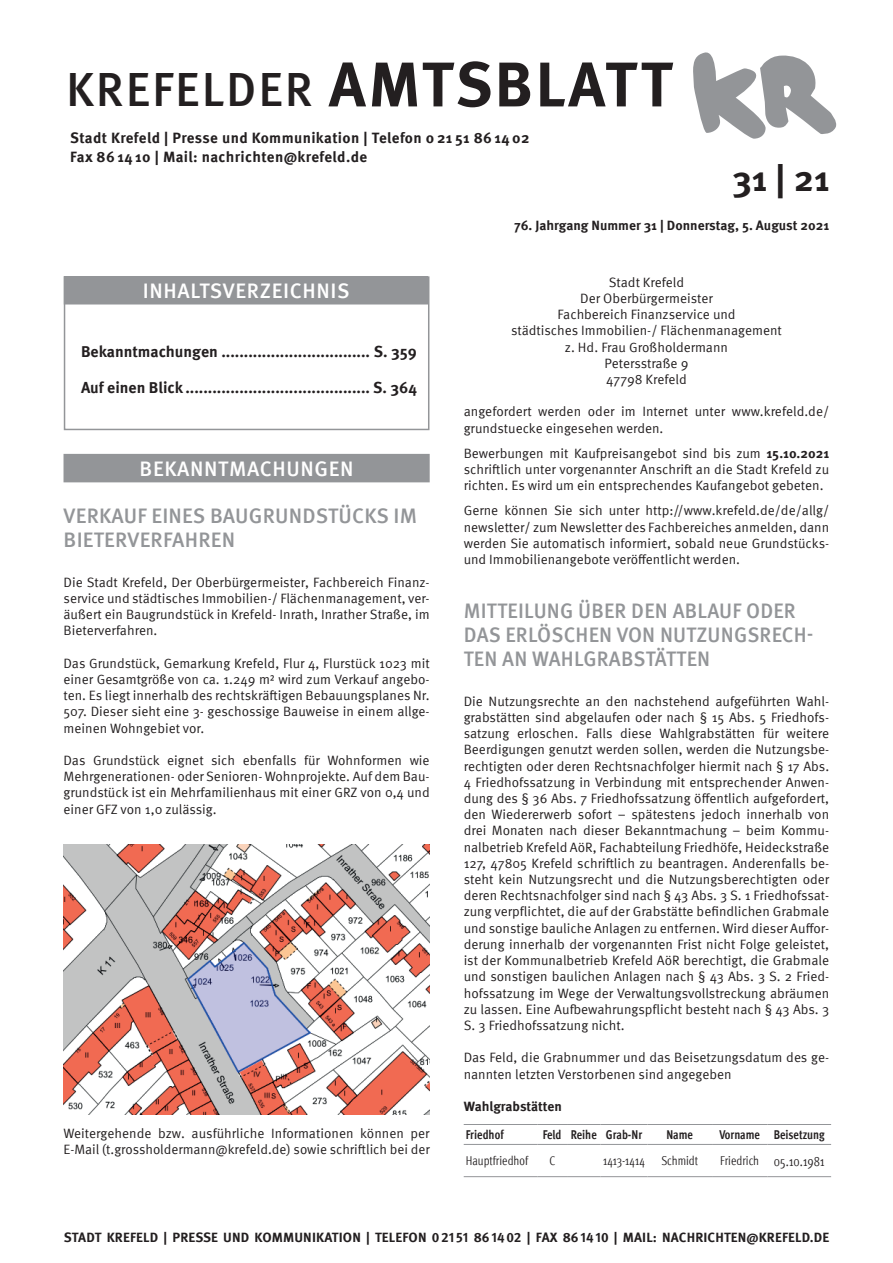
<style>
.page{position:relative;width:893px;height:1263px;background:#fff}
.page>*{position:absolute;margin:0;border:0;box-sizing:border-box;transform-origin:0 0}
.t1{font:500 48px "Meta Pro";letter-spacing:.04em;color:#231f20}
.t2{font:700 36px "Meta Pro";color:#231f20}
.t3{font:500 21px/24px "Meta Pro";letter-spacing:.01em;color:#939598}
.t4{font:500 21px "Meta Pro";letter-spacing:.03em;color:#fff}
.t5{font:700 15.75px "Meta Pro";color:#231f20}
.t6{font:700 15px/19.2px "Meta Pro";letter-spacing:.025em;color:#231f20}
.t7{font:13.5px/16.2px "Meta Pro";color:#231f20;text-align:justify}
.t8{font:700 13.5px "Meta Pro";color:#231f20}
.t9{font:condensed 13.5px "Meta Pro";letter-spacing:-.005em;color:#231f20;scale:.95 1}
.t10{font:700 condensed 12.75px "Meta Pro";color:#231f20;scale:.95 1}
.t11{font:condensed 12.75px "Meta Pro";color:#231f20;scale:.95 1}
.s1{font-weight:700;font-size:63px}
.s2{font-weight:700}
.s3{font-size:12.75px}
</style>
<div class="page">
<svg style="left:693px;top:52px;width:144px;height:87px"></svg>
<div style="left:64px;top:276px;width:364px;height:28px;background:#939598"></div>
<div style="left:64px;top:276px;width:365px;height:154px;border:2px solid #939598"></div>
<div style="left:64px;top:454px;width:366px;height:28px;background:#939598"></div>
<hr style="left:464px;top:1124px;width:73px;height:1px;background:#939598">
<hr style="left:537px;top:1124px;width:30px;height:1px;background:#939598">
<hr style="left:567px;top:1124px;width:34px;height:1px;background:#939598">
<hr style="left:601px;top:1124px;width:46px;height:1px;background:#939598">
<hr style="left:647px;top:1124px;width:65px;height:1px;background:#939598">
<hr style="left:712px;top:1124px;width:55px;height:1px;background:#939598">
<hr style="left:767px;top:1124px;width:64px;height:1px;background:#939598">
<hr style="left:464px;top:1144px;width:73px;height:1px;background:#939598">
<hr style="left:537px;top:1144px;width:30px;height:1px;background:#939598">
<hr style="left:567px;top:1144px;width:34px;height:1px;background:#939598">
<hr style="left:601px;top:1144px;width:46px;height:1px;background:#939598">
<hr style="left:647px;top:1144px;width:65px;height:1px;background:#939598">
<hr style="left:712px;top:1144px;width:55px;height:1px;background:#939598">
<hr style="left:767px;top:1144px;width:64px;height:1px;background:#939598">
<hr style="left:464px;top:1176px;width:73px;height:1px;background:#939598">
<hr style="left:537px;top:1176px;width:30px;height:1px;background:#939598">
<hr style="left:567px;top:1176px;width:34px;height:1px;background:#939598">
<hr style="left:601px;top:1176px;width:46px;height:1px;background:#939598">
<hr style="left:647px;top:1176px;width:65px;height:1px;background:#939598">
<hr style="left:712px;top:1176px;width:55px;height:1px;background:#939598">
<hr style="left:767px;top:1176px;width:64px;height:1px;background:#939598">
<img style="left:64px;top:844px;width:366px;height:271px">
<h1 class="t1" style="left:66px;top:53px;width:608px">KREFELDER <span class="s1">AMTSBLATT</span></h1>
<p class="t6" style="left:70px;top:127px;width:461px">Stadt Krefeld | Presse und Kommunikation | Telefon 0 21 51 86 14 02<br>Fax 86 14 10 | Mail: nachrichten@krefeld.de</p>
<h2 class="t2" style="left:732px;top:150px;width:99px">31 | 21</h2>
<h3 class="t4" style="left:143px;top:275px;width:208px">INHALTSVERZEICHNIS</h3>
<p class="t5" style="left:81px;top:339px;width:337px">Bekanntmachungen ................................. S. 359</p>
<p class="t5" style="left:81px;top:375px;width:337px">Auf einen Blick ......................................... S. 364</p>
<h3 class="t4" style="left:140px;top:452px;width:215px">BEKANNTMACHUNGEN</h3>
<h3 class="t3" style="left:64px;top:502px;width:355px">VERKAUF EINES BAUGRUNDSTÜCKS IM<br>BIETERVERFAHREN</h3>
<p class="t7" style="left:64px;top:573px;width:368px">Die Stadt Krefeld, Der Oberbürgermeister, Fachbereich Finanz&shy;service und städtisches Immobilien-/ Flächenmanagement, ver&shy;äußert ein Baugrundstück in Krefeld- Inrath, Inrather Straße, im Bieterverfahren.</p>
<p class="t7" style="left:64px;top:654px;width:368px">Das Grundstück, Gemarkung Krefeld, Flur 4, Flurstück 1023 mit einer Gesamtgröße von ca. 1.249 m² wird zum Verkauf angebo&shy;ten. Es liegt innerhalb des rechtskräftigen Bebauungsplanes Nr.<br>507. Dieser sieht eine 3- geschossige Bauweise in einem allge&shy;meinen Wohngebiet vor.</p>
<p class="t7" style="left:64px;top:751px;width:368px">Das Grundstück eignet sich ebenfalls für Wohnformen wie Mehrgenerationen- oder Senioren- Wohnprojekte. Auf dem Bau&shy;grundstück ist ein Mehrfamilienhaus mit einer GRZ von 0,4 und einer GFZ von 1,0 zulässig.</p>
<p class="t7" style="left:64px;top:1124px;width:368px">Weitergehende bzw. ausführliche Informationen können per<br>E-Mail (t.grossholdermann@krefeld.de) sowie schriftlich bei der</p>
<p class="t8" style="left:514px;top:214px;width:317px">76. Jahrgang Nummer 31 | Donnerstag, 5. August 2021</p>
<p class="t7" style="left:511px;top:273px;width:272px;text-align:center">Stadt Krefeld<br>Der Oberbürgermeister<br>Fachbereich Finanzservice und<br>städtisches Immobilien-/ Flächenmanagement z. Hd. Frau Großholdermann<br>Petersstraße 9<br>47798 Krefeld</p>
<p class="t7" style="left:464px;top:403px;width:367px">angefordert werden oder im Internet unter www.krefeld.de/ grundstuecke eingesehen werden.</p>
<p class="t7" style="left:464px;top:444px;width:367px">Bewerbungen mit Kaufpreisangebot sind bis zum <span class="s2">15.10.2021 </span>schriftlich unter vorgenannter Anschrift an die Stadt Krefeld zu richten. Es wird um ein entsprechendes Kaufangebot gebeten.</p>
<p class="t7" style="left:464px;top:502px;width:367px">Gerne können Sie sich unter http://www.krefeld.de/de/allg/ newsletter/ zum Newsletter des Fachbereiches anmelden, dann werden Sie automatisch informiert, sobald neue Grundstücks&shy;und Immobilienangebote veröffentlicht werden.</p>
<h3 class="t3" style="left:464px;top:597px;width:351px">MITTEILUNG ÜBER DEN ABLAUF ODER<br>DAS ERLÖSCHEN VON NUTZUNGSRECH-<br>TEN AN WAHLGRABSTÄTTEN</h3>
<p class="t7" style="left:464px;top:692px;width:367px">Die Nutzungsrechte an den nachstehend aufgeführten Wahl&shy;grabstätten sind abgelaufen oder nach § 15 Abs. 5 Friedhofs&shy;satzung erloschen. Falls diese Wahlgrabstätten für weitere Beerdigungen genutzt werden sollen, werden die Nutzungsbe&shy;rechtigten oder deren Rechtsnachfolger hiermit nach § 17 Abs.<br>4 Friedhofssatzung in Verbindung mit entsprechender Anwen&shy;dung des § 36 Abs. 7 Friedhofssatzung öffentlich aufgefordert, den Wiedererwerb sofort – spätestens jedoch innerhalb von drei Monaten nach dieser Bekanntmachung – beim Kommu&shy;nalbetrieb Krefeld AöR, Fachabteilung Friedhöfe, Heideckstraße 127, 47805 Krefeld schriftlich zu beantragen. Anderenfalls be&shy;steht kein Nutzungsrecht und die Nutzungsberechtigten oder deren Rechtsnachfolger sind nach § 43 Abs. 3 S. 1 Friedhofssat&shy;zung verpflichtet, die auf der Grabstätte befindlichen Grabmale und sonstige bauliche Anlagen zu entfernen. Wird dieser Auffor&shy;derung innerhalb der vorgenannten Frist nicht Folge geleistet, ist der Kommunalbetrieb Krefeld AöR berechtigt, die Grabmale und sonstigen baulichen Anlagen nach § 43 Abs. 3 S. 2 Fried&shy;hofssatzung im Wege der Verwaltungsvollstreckung abräumen zu lassen. Eine Aufbewahrungspflicht besteht nach § 43 Abs. 3<br>S. 3 Friedhofssatzung nicht.</p>
<p class="t7" style="left:464px;top:1049px;width:367px">Das Feld, die Grabnummer und das Beisetzungsdatum des ge&shy;nannten letzten Verstorbenen sind angegeben</p>
<p class="t8" style="left:464px;top:1096px;width:100px">Wahlgrabstätten</p>
<p class="t10" style="left:466px;top:1125px;width:41px">Friedhof</p>
<p class="t10" style="left:543px;top:1125px;width:106px">Feld Reihe Grab-Nr</p>
<p class="t10" style="left:666px;top:1125px;width:30px">Name</p>
<p class="t10" style="left:719px;top:1125px;width:112px">Vorname Beisetzung</p>
<p class="t11" style="left:466px;top:1152px;width:67px">Hauptfriedhof</p>
<p class="t11" style="left:549px;top:1152px;width:8px">C</p>
<p class="t11" style="left:603px;top:1152px;width:46px">1413-1414</p>
<p class="t11" style="left:661px;top:1152px;width:40px">Schmidt</p>
<p class="t9" style="left:720px;top:1151px;width:111px"><span class="s3">Friedrich</span> 05.10.1981</p>
<p class="t8" style="left:64px;top:1227px;width:767px">STADT KREFELD | PRESSE UND KOMMUNIKATION | TELEFON 021 51 861402 | FAX 861410 | MAIL: NACHRICHTEN@KREFELD.DE</p>
</div>
